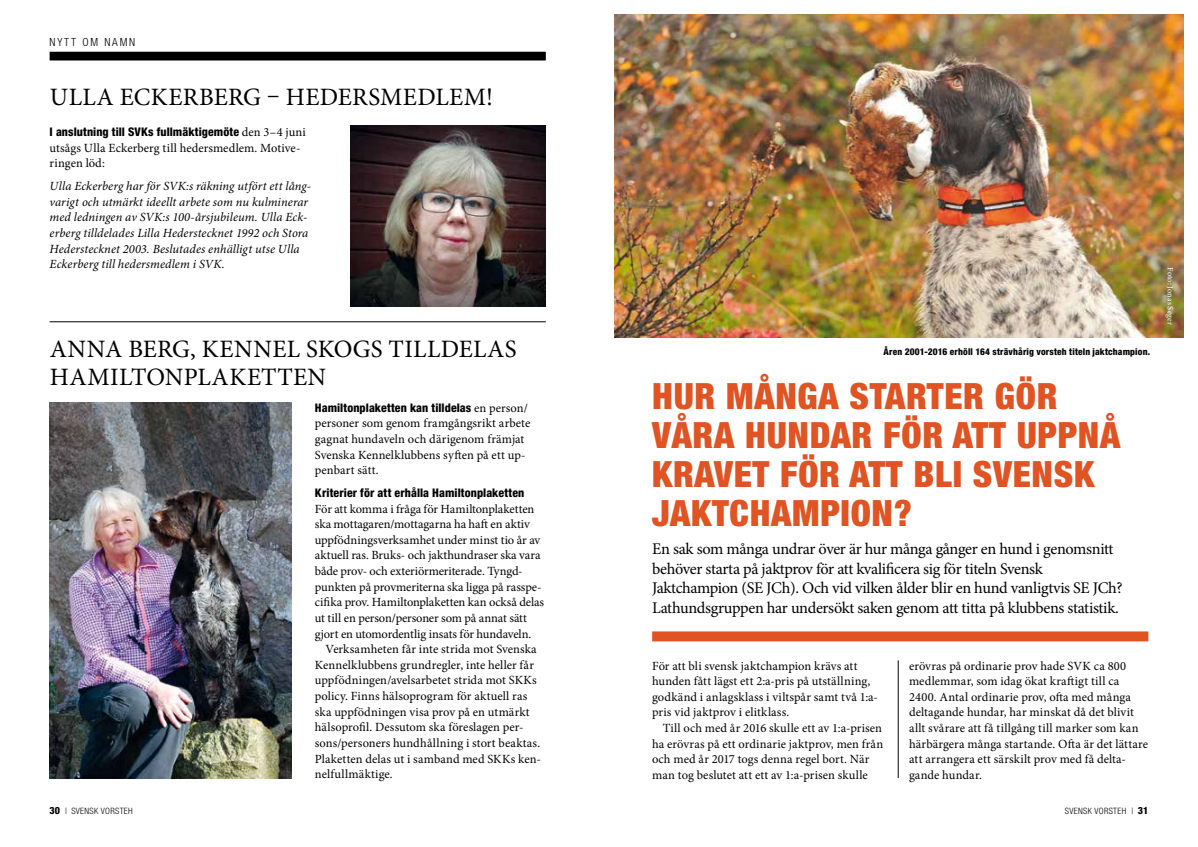
<style>
.page{position:relative;width:1198px;height:847px;background:#fff}
.page>*{position:absolute;margin:0;border:0;box-sizing:border-box;transform-origin:0 0}
.t1{font:900 condensed 36.25px/38.8px "Helvetica Neue";letter-spacing:.02em;color:#e05323}
.t2{font:25px/27.5px "Minion Pro";letter-spacing:.01em;color:#000}
.t3{font:16.25px/19.5px "Minion Pro";letter-spacing:-.025em;color:#000}
.t4{font:12.5px/15.6px "Minion Pro";letter-spacing:.005em;color:#000}
.t5{font:italic 12.5px/15.6px "Minion Pro";letter-spacing:.005em;color:#000}
.t6{font:800 condensed 11.88px "Helvetica Neue";letter-spacing:.005em;color:#000}
.t7{font:300 condensed 11.25px "Helvetica Neue";letter-spacing:.16em;color:#000}
.t8{font:800 condensed 9.38px "Helvetica Neue";letter-spacing:.015em;color:#000}
.t9{font:300 condensed 8.75px "Helvetica Neue";letter-spacing:.04em;color:#000}
.t10{font:8.12px "Minion Pro";letter-spacing:.015em;color:#fff}
.s1{font-family:"Minion Pro";font-weight:400;font-stretch:normal;font-size:12.5px}
.s2{font-weight:800;font-size:10px}
</style>
<div class="page">
<img style="left:615px;top:14px;width:568px;height:324px">
<div style="left:652px;top:631px;width:496px;height:10px;background:#e05323"></div>
<hr style="left:898px;top:660px;width:1px;height:118px;background:#000">
<div style="left:50px;top:52px;width:496px;height:8px;background:#000"></div>
<img style="left:350px;top:126px;width:196px;height:181px">
<hr style="left:50px;top:321px;width:496px;height:1px;background:#000">
<img style="left:50px;top:402px;width:241px;height:376px">
<p class="t7" style="left:50px;top:36px;width:87px">NYTT OM NAMN</p>
<h2 class="t2" style="left:50px;top:83px;width:445px">ULLA ECKERBERG – HEDERSMEDLEM!</h2>
<p class="t6" style="left:50px;top:125px;width:258px">I anslutning till SVKs fullmäktigemöte <span class="s1">den 3–4 juni</span></p>
<p class="t4" style="left:50px;top:140px;width:252px">utsågs Ulla Eckerberg till hedersmedlem. Motive&shy;ringen löd:</p>
<p class="t5" style="left:50px;top:178px;width:263px">Ulla Eckerberg har för SVK:s räkning utfört ett lång&shy;varigt och utmärkt ideellt arbete som nu kulminerar med ledningen av SVK:s 100-årsjubileum. Ulla Eck&shy;erberg tilldelades Lilla Hederstecknet 1992 och Stora Hederstecknet 2003. Beslutades enhälligt utse Ulla Eckerberg till hedersmedlem i SVK.</p>
<h2 class="t2" style="left:50px;top:336px;width:468px">ANNA BERG, KENNEL SKOGS TILLDELAS<br>HAMILTONPLAKETTEN</h2>
<p class="t6" style="left:315px;top:400px;width:215px">Hamiltonplaketten kan tilldelas <span class="s1">en person/</span></p>
<p class="t4" style="left:315px;top:416px;width:217px">personer som genom framgångsrikt arbete gagnat hundaveln och därigenom främjat Svenska Kennelklubbens syften på ett up&shy;penbart sätt.</p>
<p class="t6" style="left:315px;top:485px;width:211px">Kriterier för att erhålla Hamiltonplaketten</p>
<p class="t4" style="left:315px;top:501px;width:231px">För att komma i fråga för Hamiltonplaketten ska mottagaren/mottagarna ha haft en aktiv uppfödningsverksamhet under minst tio år av aktuell ras. Bruks- och jakthundraser ska vara både prov- och exteriörmeriterade. Tyngd&shy;punkten på provmeriterna ska ligga på rasspe&shy;cifika prov. Hamiltonplaketten kan också delas ut till en person/personer som på annat sätt gjort en utomordentlig insats för hundaveln.</p>
<p class="t4" style="left:315px;top:641px;width:227px;text-indent:11px">Verksamheten får inte strida mot Svenska Kennelklubbens grundregler, inte heller får uppfödningen/avelsarbetet strida mot SKKs policy. Finns hälsoprogram för aktuell ras ska uppfödningen visa prov på en utmärkt hälsoprofil. Dessutom ska föreslagen per&shy;sons/personers hundhållning i stort beaktas.<br>Plaketten delas ut i samband med SKKs ken&shy;nelfullmäktige.</p>
<p class="t8" style="left:883px;top:346px;width:268px">Åren 2001-2016 erhöll 164 strävhårig vorsteh titeln jaktchampion.</p>
<h1 class="t1" style="left:652px;top:377px;width:470px">HUR MÅNGA STARTER GÖR<br>VÅRA HUNDAR FÖR ATT UPPNÅ<br>KRAVET FÖR ATT BLI SVENSK<br>JAKTCHAMPION?</h1>
<p class="t3" style="left:652px;top:540px;width:472px">En sak som många undrar över är hur många gånger en hund i genomsnitt behöver starta på jaktprov för att kvalificera sig för titeln Svensk Jaktchampion (SE JCh). Och vid vilken ålder blir en hund vanligtvis SE JCh?<br>Lathundsgruppen har undersökt saken genom att titta på klubbens statistik.</p>
<p class="t4" style="left:652px;top:658px;width:227px">För att bli svensk jaktchampion krävs att hunden fått lägst ett 2:a-pris på utställning, godkänd i anlagsklass i viltspår samt två 1:a&shy;pris vid jaktprov i elitklass.</p>
<p class="t4" style="left:652px;top:720px;width:233px;text-indent:11px">Till och med år 2016 skulle ett av 1:a-prisen ha erövras på ett ordinarie jaktprov, men från och med år 2017 togs denna regel bort. När man tog beslutet att ett av 1:a-prisen skulle</p>
<p class="t4" style="left:909px;top:658px;width:240px">erövras på ordinarie prov hade SVK ca 800 medlemmar, som idag ökat kraftigt till ca 2400. Antal ordinarie prov, ofta med många deltagande hundar, har minskat då det blivit allt svårare att få tillgång till marker som kan härbärgera många startande. Ofta är det lättare att arrangera ett särskilt prov med få delta&shy;gande hundar.</p>
<p class="t9" style="left:50px;top:806px;width:85px"><span class="s2">30</span> | SVENSK VORSTEH</p>
<p class="t9" style="left:1065px;top:806px;width:85px">SVENSK VORSTEH | <span class="s2">31</span></p>
<p class="t10" style="left:1176px;top:267px;width:59px;rotate:90deg">Foto: Jonas Seger</p>
</div>
